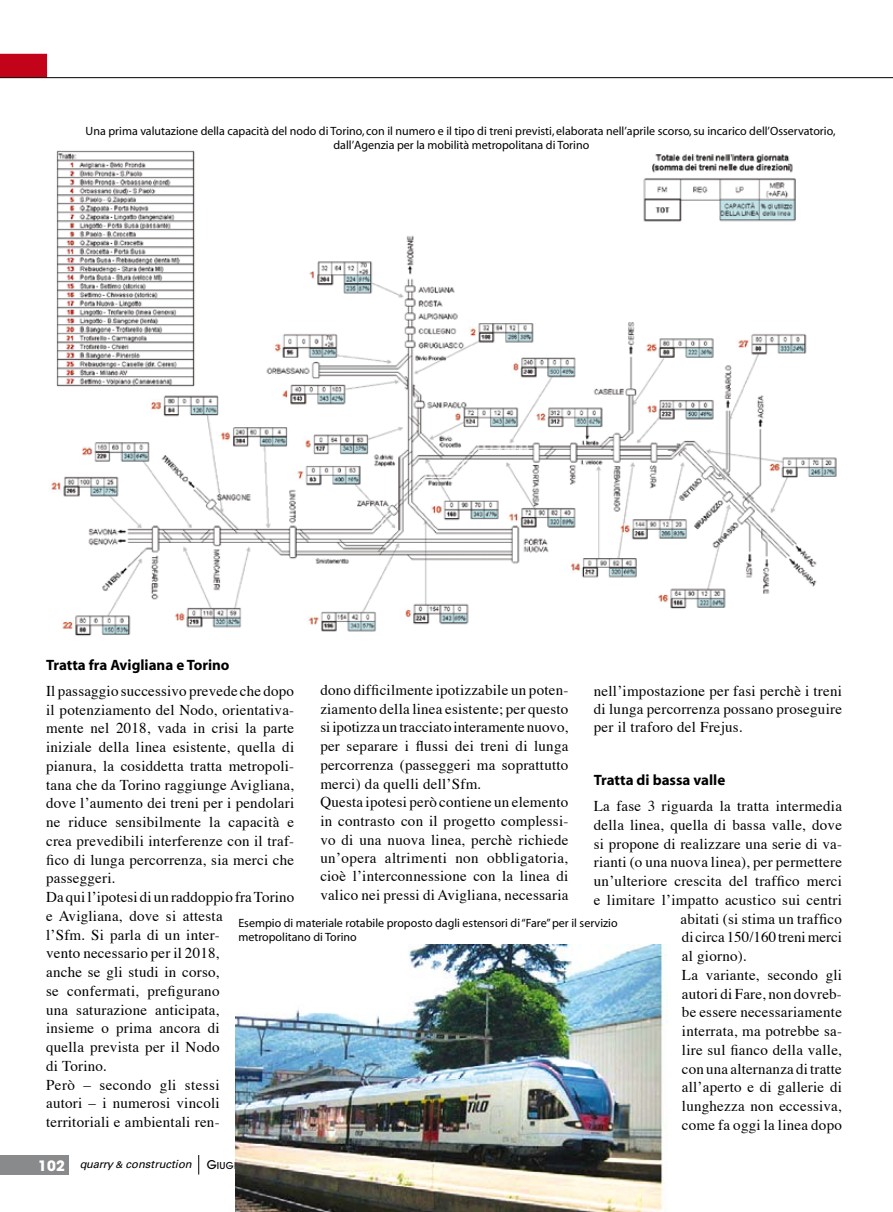
<style>
.page{position:relative;width:893px;height:1212px;background:#fff}
.page>*{position:absolute;margin:0;border:0;box-sizing:border-box;transform-origin:0 0}
.t1{font:15px/18.8px "Times";letter-spacing:.015em;color:#000}
.t2{font:700 15px "Myriad";color:#000}
.t3{font:12px/14.4px "Myriad";color:#000;text-align:center}
.t4{font:italic 11.25px "Univers";color:#000}
.s1{font-family:"Avant Garde";font-weight:700;font-style:normal;font-size:14.25px;color:#fff}
.s2{font-size:9px}
.s3{font-family:"Avant Garde";font-weight:500;font-style:normal;font-size:12px}
</style>
<div class="page">
<div style="left:0;top:1155px;width:68px;height:20px;background:#898a8c"></div>
<svg style="left:198px;top:1155px;width:1px;height:19px"></svg>
<svg style="left:0;top:54px;width:47px;height:23px"></svg>
<hr style="left:0;top:77px;width:893px;height:1px;background:#000">
<img style="left:51px;top:150px;width:786px;height:486px">
<img style="left:236px;top:945px;width:432px;height:267px">
<p class="t3" style="left:86px;top:124px;width:751px">Una prima valutazione della capacità del nodo di Torino, con il numero e il tipo di treni previsti, elaborata nell’aprile scorso, su incarico dell’Osservatorio, dall’Agenzia per la mobilità metropolitana di Torino</p>
<p class="t2" style="left:46px;top:657px;width:185px">Tratta fra Avigliana e Torino</p>
<p class="t1" style="left:46px;top:680px;width:250px">Il passaggio successivo prevede che dopo il potenziamento del Nodo, orientativa&shy;mente nel 2018, vada in crisi la parte iniziale della linea esistente, quella di pianura, la cosiddetta tratta metropoli&shy;tana che da Torino raggiunge Avigliana, dove l’aumento dei treni per i pendolari ne riduce sensibilmente la capacità e crea prevedibili interferenze con il traf&shy;fico di lunga percorrenza, sia merci che passeggeri.<br>Da qui l’ipotesi di un raddoppio fra Torino e Avigliana, dove si attesta<br>l’Sfm. Si parla di un inter-<br>vento necessario per il 2018,<br>anche se gli studi in corso,<br>se confermati, prefigurano<br>una saturazione anticipata,<br>insieme o prima ancora di<br>quella prevista per il Nodo<br>di Torino.<br>Però – secondo gli stessi<br>autori – i numerosi vincoli<br>territoriali e ambientali ren-</p>
<p class="t1" style="left:320px;top:679px;width:250px">dono difficilmente ipotizzabile un poten&shy;ziamento della linea esistente; per questo si ipotizza un tracciato interamente nuovo, per separare i flussi dei treni di lunga percorrenza (passeggeri ma soprattutto merci) da quelli dell’Sfm.<br>Questa ipotesi però contiene un elemento in contrasto con il progetto complessi&shy;vo di una nuova linea, perchè richiede un’opera altrimenti non obbligatoria, cioè l’interconnessione con la linea di valico nei pressi di Avigliana, necessaria</p>
<p class="t1" style="left:594px;top:680px;width:250px;text-align:justify">nell’impostazione per fasi perchè i treni di lunga percorrenza possano proseguire per il traforo del Frejus.</p>
<p class="t2" style="left:594px;top:772px;width:133px">Tratta di bassa valle</p>
<p class="t1" style="left:594px;top:795px;width:250px">La fase 3 riguarda la tratta intermedia</p>
<p class="t1" style="left:594px;top:814px;width:250px">della linea, quella di bassa valle, dove</p>
<p class="t1" style="left:594px;top:833px;width:250px">si propone di realizzare una serie di va-</p>
<p class="t1" style="left:594px;top:852px;width:250px">rianti (o una nuova linea), per permettere</p>
<p class="t1" style="left:594px;top:870px;width:250px">un’ulteriore crescita del traffico merci</p>
<p class="t1" style="left:594px;top:889px;width:250px">e limitare l’impatto acustico sui centri</p>
<p class="t1" style="left:680px;top:908px;width:163px">abitati (si stima un traffico</p>
<p class="t1" style="left:682px;top:927px;width:162px">di circa 150/160 treni merci</p>
<p class="t1" style="left:682px;top:945px;width:66px">al giorno).</p>
<p class="t1" style="left:682px;top:964px;width:162px">La variante, secondo gli</p>
<p class="t1" style="left:682px;top:983px;width:162px">autori di Fare, non dovreb-</p>
<p class="t1" style="left:682px;top:1002px;width:162px">be essere necessariamente</p>
<p class="t1" style="left:682px;top:1020px;width:162px">interrata, ma potrebbe sa-</p>
<p class="t1" style="left:682px;top:1039px;width:162px">lire sul fianco della valle,</p>
<p class="t1" style="left:682px;top:1058px;width:161px">con una alternanza di tratte</p>
<p class="t1" style="left:682px;top:1077px;width:162px">all’aperto e di gallerie di</p>
<p class="t1" style="left:682px;top:1095px;width:162px">lunghezza non eccessiva,</p>
<p class="t1" style="left:682px;top:1114px;width:162px">come fa oggi la linea dopo</p>
<p class="t3" style="left:238px;top:916px;width:381px;text-align:left">Esempio di materiale rotabile proposto dagli estensori di “Fare” per il servizio metropolitano di Torino</p>
<p class="t4" style="left:38px;top:1157px;width:244px"><span class="s1">102</span> quarry <span class="s2">&amp;</span> construction <span class="s3">G</span><sub>IUGNO</sub> <span class="s3">2008</span></p>
</div>
